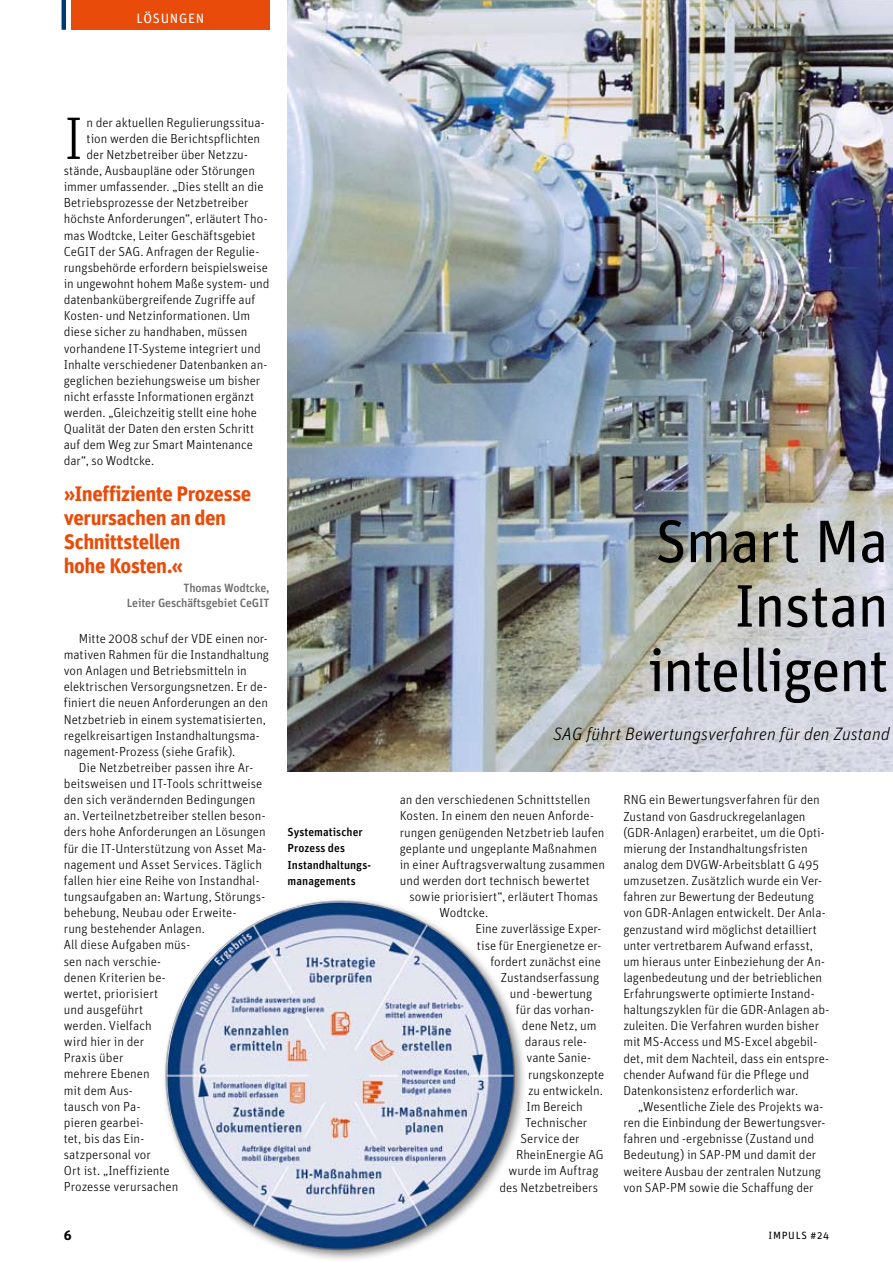
<style>
.page{position:relative;width:893px;height:1263px;background:#fff}
.page>*{position:absolute;margin:0;border:0;box-sizing:border-box;transform-origin:0 0}
.t1{font:60px/64.5px "Unit";letter-spacing:-.025em;color:#000;text-align:right}
.t2{font:300 60px "Unit";color:#000}
.t3{font:700 21px/24px "Unit";letter-spacing:-.025em;color:#e94c0a}
.t4{font:italic 300 18px "Unit";letter-spacing:.005em;color:#000}
.t5{font:13.5px "Unit";letter-spacing:.05em;color:#fff}
.t6{font:700 13.5px "Unit";color:#000}
.t7{font:300 13.2px/16.2px "Unit";color:#000}
.t8{font:500 12px/15px "Unit";letter-spacing:-.01em;color:#6f6f6f;text-align:right}
.t9{font:500 11.7px/16px "Unit";color:#000}
.t10{font:10.5px "Unit";letter-spacing:.07em;color:#000}
</style>
<div class="page">
<div style="left:71px;top:0;width:199px;height:30px;background:#e94c0a"></div>
<img style="left:288px;top:0;width:605px;height:772px">
<hr style="left:62px;top:0;width:4px;height:30px;background:#003976">
<img style="left:164px;top:900px;width:358px;height:358px">
<p class="t5" style="left:136px;top:11px;width:69px">Lösungen</p>
<h1 class="t2" style="left:64px;top:104px;width:21px">I</h1>
<p class="t7" style="left:87px;top:114px;width:180px">n der aktuellen Regulierungssitua-</p>
<p class="t7" style="left:87px;top:130px;width:175px">tion werden die Berichtspflichten</p>
<p class="t7" style="left:87px;top:146px;width:163px">der Netzbetreiber über Netzzu-</p>
<p class="t7" style="left:64px;top:162px;width:193px">stände, Ausbaupläne oder Störungen</p>
<p class="t7" style="left:64px;top:178px;width:201px">immer umfassender. „Dies stellt an die</p>
<p class="t7" style="left:64px;top:195px;width:186px">Betriebsprozesse der Netzbetreiber</p>
<p class="t7" style="left:64px;top:211px;width:205px">höchste Anforderungen“, erläutert Tho-</p>
<p class="t7" style="left:64px;top:227px;width:193px">mas Wodtcke, Leiter Geschäftsgebiet</p>
<p class="t7" style="left:64px;top:243px;width:197px">CeGIT der SAG. Anfragen der Regulie-</p>
<p class="t7" style="left:64px;top:259px;width:206px">rungsbehörde erfordern beispielsweise</p>
<p class="t7" style="left:64px;top:275px;width:207px">in ungewohnt hohem Maße system- und</p>
<p class="t7" style="left:64px;top:291px;width:193px">datenbankübergreifende Zugriffe auf</p>
<p class="t7" style="left:64px;top:307px;width:188px">Kosten- und Netzinformationen. Um</p>
<p class="t7" style="left:64px;top:324px;width:185px">diese sicher zu handhaben, müssen</p>
<p class="t7" style="left:64px;top:340px;width:198px">vorhandene IT-Systeme integriert und</p>
<p class="t7" style="left:64px;top:356px;width:205px">Inhalte verschiedener Datenbanken an-</p>
<p class="t7" style="left:64px;top:372px;width:198px">geglichen beziehungsweise um bisher</p>
<p class="t7" style="left:64px;top:388px;width:192px">nicht erfasste Informationen ergänzt</p>
<p class="t7" style="left:64px;top:404px;width:195px">werden. „Gleichzeitig stellt eine hohe</p>
<p class="t7" style="left:64px;top:420px;width:192px">Qualität der Daten den ersten Schritt</p>
<p class="t7" style="left:64px;top:437px;width:191px">auf dem Weg zur Smart Maintenance</p>
<p class="t7" style="left:64px;top:453px;width:92px">dar“, so Wodtcke.</p>
<h2 class="t3" style="left:64px;top:481px;width:189px">»Ineffiziente Prozesse verursachen an den<br>Schnittstellen<br>hohe Kosten.«</h2>
<p class="t8" style="left:127px;top:580px;width:144px">Thomas Wodtcke,<br>Leiter Geschäftsgebiet CeGIT</p>
<p class="t7" style="left:64px;top:630px;width:207px;text-indent:15px">Mitte 2008 schuf der VDE einen nor&shy;mativen Rahmen für die Instandhaltung von Anlagen und Betriebsmitteln in elektrischen Versorgungsnetzen. Er de&shy;finiert die neuen Anforderungen an den Netzbetrieb in einem systematisierten, regelkreisartigen Instandhaltungsma&shy;nagement-Prozess (siehe Grafik).</p>
<p class="t7" style="left:64px;top:759px;width:204px;text-indent:15px">Die Netzbetreiber passen ihre Ar&shy;beitsweisen und IT-Tools schrittweise den sich verändernden Bedingungen an. Verteilnetzbetreiber stellen beson&shy;ders hohe Anforderungen an Lösungen für die IT-Unterstützung von Asset Ma&shy;nagement und Asset Services. Täglich fallen hier eine Reihe von Instandhal&shy;tungsaufgaben an: Wartung, Störungs&shy;behebung, Neubau oder Erweite-<br>rung bestehender Anlagen.<br>All diese Aufgaben müs-<br>sen nach verschie-<br>denen Kriterien be-<br>wertet, priorisiert<br>und ausgeführt<br>werden. Vielfach<br>wird hier in der<br>Praxis über<br>mehrere Ebenen<br>mit dem Aus-<br>tausch von Pa-<br>pieren gearbei-<br>tet, bis das Ein-<br>satzpersonal vor<br>Ort ist. „Ineffiziente<br>Prozesse verursachen</p>
<p class="t9" style="left:288px;top:824px;width:85px">Systematischer<br>Prozess des<br>Instandhaltungs&shy;managements</p>
<h1 class="t1" style="left:647px;top:508px;width:243px">Smart Ma<br>Instan intelligent</h1>
<h3 class="t4" style="left:553px;top:722px;width:338px">SAG führt Bewertungsverfahren für den Zustand</h3>
<p class="t7" style="left:400px;top:791px;width:207px">an den verschiedenen Schnittstellen Kosten. In einem den neuen Anforde&shy;rungen genügenden Netzbetrieb laufen geplante und ungeplante Maßnahmen in einer Auftragsverwaltung zusammen und werden dort technisch bewertet</p>
<p class="t7" style="left:439px;top:888px;width:160px;text-indent:-30px">sowie priorisiert“, erläutert Thomas<br>Wodtcke.</p>
<p class="t7" style="left:475px;top:921px;width:128px">Eine zuverlässige Exper-</p>
<p class="t7" style="left:477px;top:937px;width:126px">tise für Energienetze er-</p>
<p class="t7" style="left:490px;top:953px;width:112px">fordert zunächst eine</p>
<p class="t7" style="left:501px;top:969px;width:100px">Zustandserfassung</p>
<p class="t7" style="left:510px;top:985px;width:84px">und -bewertung</p>
<p class="t7" style="left:516px;top:1001px;width:80px">für das vorhan-</p>
<p class="t7" style="left:522px;top:1017px;width:76px">dene Netz, um</p>
<p class="t7" style="left:525px;top:1033px;width:64px">daraus rele-</p>
<p class="t7" style="left:526px;top:1050px;width:66px">vante Sanie-</p>
<p class="t7" style="left:528px;top:1066px;width:78px">rungskonzepte</p>
<p class="t7" style="left:528px;top:1082px;width:76px">zu entwickeln.</p>
<p class="t7" style="left:526px;top:1098px;width:58px">Im Bereich</p>
<p class="t7" style="left:525px;top:1114px;width:64px">Technischer</p>
<p class="t7" style="left:520px;top:1130px;width:61px">Service der</p>
<p class="t7" style="left:516px;top:1146px;width:89px">RheinEnergie AG</p>
<p class="t7" style="left:508px;top:1162px;width:92px">wurde im Auftrag</p>
<p class="t7" style="left:499px;top:1179px;width:100px">des Netzbetreibers</p>
<p class="t7" style="left:623px;top:792px;width:207px">RNG ein Bewertungsverfahren für den Zustand von Gasdruckregelanlagen (GDR-Anlagen) erarbeitet, um die Opti&shy;mierung der Instandhaltungsfristen analog dem DVGW-Arbeitsblatt G 495 umzusetzen. Zusätzlich wurde ein Ver&shy;fahren zur Bewertung der Bedeutung von GDR-Anlagen entwickelt. Der Anla&shy;genzustand wird möglichst detailliert unter vertretbarem Aufwand erfasst, um hieraus unter Einbeziehung der An&shy;lagenbedeutung und der betrieblichen Erfahrungswerte optimierte Instand&shy;haltungszyklen für die GDR-Anlagen ab&shy;zuleiten. Die Verfahren wurden bisher mit MS-Access und MS-Excel abgebil&shy;det, mit dem Nachteil, dass ein entspre&shy;chender Aufwand für die Pflege und Datenkonsistenz erforderlich war.</p>
<p class="t7" style="left:623px;top:1098px;width:203px;text-indent:15px">„Wesentliche Ziele des Projekts wa&shy;ren die Einbindung der Bewertungsver&shy;fahren und -ergebnisse (Zustand und Bedeutung) in SAP-PM und damit der weitere Ausbau der zentralen Nutzung von SAP-PM sowie die Schaffung der</p>
<p class="t6" style="left:64px;top:1227px;width:9px">6</p>
<p class="t10" style="left:769px;top:1229px;width:62px">Impuls #24</p>
</div>
